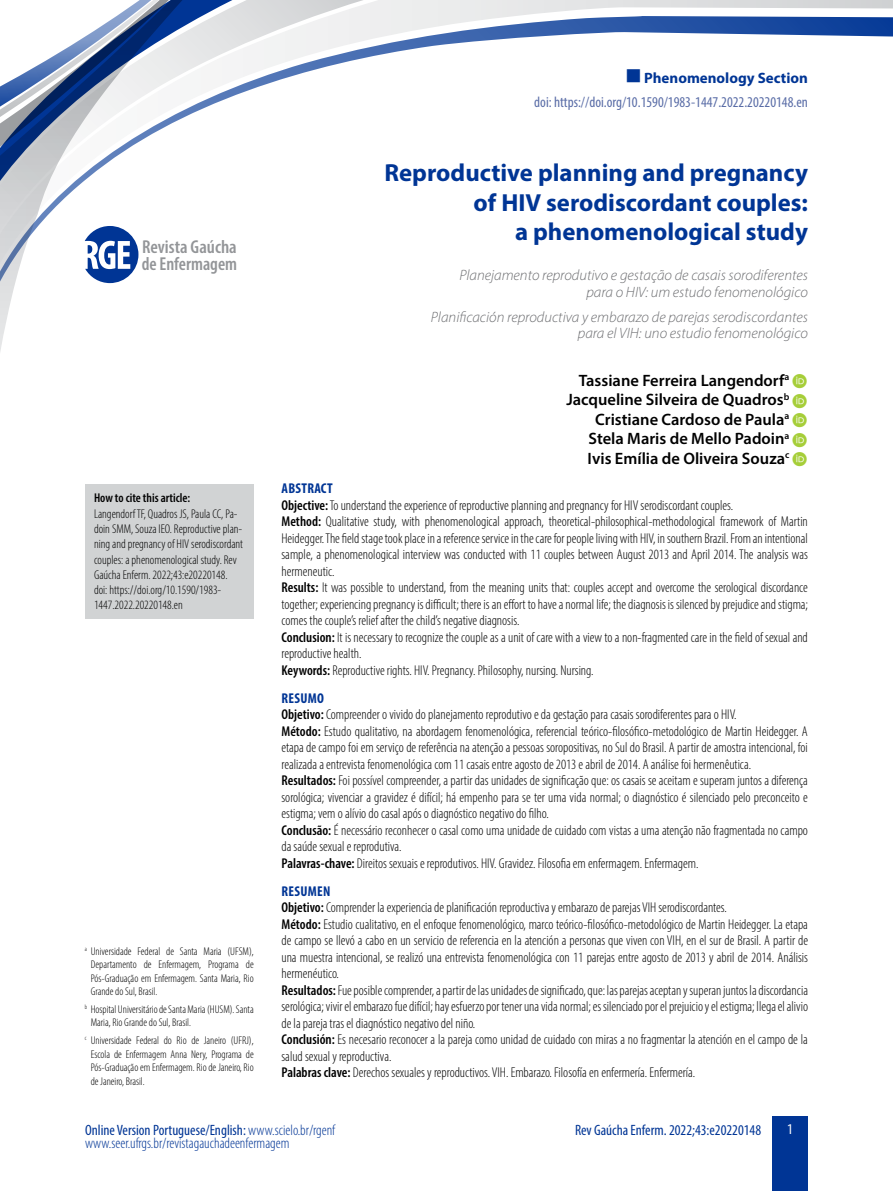
<style>
.page{position:relative;width:893px;height:1191px;background:#fff}
.page>*{position:absolute;margin:0;border:0;box-sizing:border-box;transform-origin:0 0}
.t1{font:700 24.75px/29.7px "Myriad Pro";color:#003595;text-align:right}
.t2{font:600 condensed 18.75px/16.6px "Myriad Pro";color:#939598}
.t3{font:600 16.5px/19.5px "Myriad Pro";color:#000;text-align:right}
.t4{font:italic 300 15px/16.5px "Myriad Pro";color:#6d6e71;text-align:right}
.t5{font:condensed 15px "Myriad Pro";color:#003595}
.t6{font:condensed 15px "Myriad Pro";color:#5a6da7}
.t7{font:300 condensed 15px "Myriad Pro";color:#003595}
.t8{font:700 15px "Myriad Pro";color:#003595}
.t9{font:condensed 15px "Myriad Pro";color:#fff}
.t10{font:300 condensed 14.25px/16.5px "Myriad Pro";color:#000}
.t11{font:300 condensed 12.75px/15.3px "Myriad Pro";color:#000}
.t12{font:600 condensed 12.75px "Myriad Pro";color:#000}
.t13{font:300 condensed 11.25px/13.5px "Myriad Pro";color:#000;text-align:justify}
.s1{font-weight:700;color:#003595}
.s2{font-weight:600}
.s3{font-weight:300}
</style>
<div class="page">
<svg style="left:202px;top:0;width:691px;height:109px"></svg>
<svg style="left:0;top:0;width:202px;height:352px"></svg>
<div style="left:772px;top:1116px;width:36px;height:75px;background:#003595"></div>
<svg style="left:85px;top:226px;width:53px;height:57px"></svg>
<div style="left:85px;top:484px;width:169px;height:134px;background:#d1d3d4"></div>
<svg style="left:627px;top:69px;width:13px;height:14px"></svg>
<p class="t8" style="left:644px;top:68px;width:165px">Phenomenology Section</p>
<h2 class="t2" style="left:142px;top:238px;width:97px">Revista Gaúcha de Enfermagem</h2>
<p class="t12" style="left:94px;top:490px;width:98px">How to cite this article:</p>
<p class="t11" style="left:94px;top:506px;width:150px">Langendorf TF, Quadros JS, Paula CC, Pa&shy;doin SMM, Souza IEO. Reproductive plan&shy;ning and pregnancy of HIV serodiscordant couples: a phenomenological study. Rev Gaúcha Enferm. 2022;43:e20220148. doi: https://doi.org/10.1590/1983- 1447.2022.20220148.en</p>
<p class="t13" style="left:91px;top:944px;width:165px;text-indent:-6px"><sup>a</sup> Universidade Federal de Santa Maria (UFSM), Departamento de Enfermagem, Programa de Pós-Graduação em Enfermagem. Santa Maria, Rio Grande do Sul, Brasil.</p>
<p class="t13" style="left:91px;top:1002px;width:165px;text-indent:-6px"><sup>b</sup> Hospital Universitário de Santa Maria (HUSM). Santa<br>Maria, Rio Grande do Sul, Brasil.</p>
<p class="t13" style="left:91px;top:1033px;width:165px;text-indent:-6px"><sup>c</sup> Universidade Federal do Rio de Janeiro (UFRJ), Escola de Enfermagem Anna Nery, Programa de Pós-Graduação em Enfermagem. Rio de Janeiro, Rio de Janeiro, Brasil.</p>
<p class="t6" style="left:534px;top:93px;width:275px">doi: https://doi.org/10.1590/1983-1447.2022.20220148.en</p>
<h1 class="t1" style="left:384px;top:157px;width:425px">Reproductive planning and pregnancy of HIV serodiscordant couples:<br>a phenomenological study</h1>
<p class="t4" style="left:459px;top:267px;width:350px">Planejamento reprodutivo e gestação de casais sorodiferentes para o HIV: um estudo fenomenológico</p>
<p class="t4" style="left:431px;top:308px;width:378px">Planificación reproductiva y embarazo de parejas serodiscordantes para el VIH: uno estudio fenomenológico</p>
<p class="t3" style="left:566px;top:370px;width:224px">Tassiane Ferreira Langendorf<sup>a<br></sup>Jacqueline Silveira de Quadros<sup>b<br></sup>Cristiane Cardoso de Paula<sup>a<br></sup>Stela Maris de Mello Padoin<sup>a<br></sup>Ivis Emília de Oliveira Souza<sup>c</sup></p>
<p class="t10" style="left:281px;top:480px;width:528px"><span class="s1">ABSTRACT<br></span><span class="s2">Objective:</span> To understand the experience of reproductive planning and pregnancy for HIV serodiscordant couples.<br><span class="s2">Method:</span> Qualitative study, with phenomenological approach, theoretical-philosophical-methodological framework of Martin Heidegger. The field stage took place in a reference service in the care for people living with HIV, in southern Brazil. From an intentional sample, a phenomenological interview was conducted with 11 couples between August 2013 and April 2014. The analysis was hermeneutic.<br><span class="s2">Results:</span> It was possible to understand, from the meaning units that: couples accept and overcome the serological discordance together; experiencing pregnancy is difficult; there is an effort to have a normal life; the diagnosis is silenced by prejudice and stigma; comes the couple’s relief after the child’s negative diagnosis.<br><span class="s2">Conclusion:</span> It is necessary to recognize the couple as a unit of care with a view to a non-fragmented care in the field of sexual and reproductive health.<br><span class="s2">Keywords:</span> Reproductive rights. HIV. Pregnancy. Philosophy, nursing. Nursing.</p>
<p class="t10" style="left:281px;top:689px;width:528px"><span class="s1">RESUMO<br></span><span class="s2">Objetivo:</span> Compreender o vivido do planejamento reprodutivo e da gestação para casais sorodiferentes para o HIV.<br><span class="s2">Método:</span> Estudo qualitativo, na abordagem fenomenológica, referencial teórico-filosófico-metodológico de Martin Heidegger. A etapa de campo foi em serviço de referência na atenção a pessoas soropositivas, no Sul do Brasil. A partir de amostra intencional, foi realizada a entrevista fenomenológica com 11 casais entre agosto de 2013 e abril de 2014. A análise foi hermenêutica.<br><span class="s2">Resultados:</span> Foi possível compreender, a partir das unidades de significação que: os casais se aceitam e superam juntos a diferença sorológica; vivenciar a gravidez é difícil; há empenho para se ter uma vida normal; o diagnóstico é silenciado pelo preconceito e estigma; vem o alívio do casal após o diagnóstico negativo do filho.<br><span class="s2">Conclusão:</span> É necessário reconhecer o casal como uma unidade de cuidado com vistas a uma atenção não fragmentada no campo da saúde sexual e reprodutiva.<br><span class="s2">Palavras-chave:</span> Direitos sexuais e reprodutivos. HIV. Gravidez. Filosofia em enfermagem. Enfermagem.</p>
<p class="t10" style="left:281px;top:882px;width:528px"><span class="s1">RESUMEN<br></span><span class="s2">Objetivo:</span> Comprender la experiencia de planificación reproductiva y embarazo de parejas VIH serodiscordantes.<br><span class="s2">Método:</span> Estudio cualitativo, en el enfoque fenomenológico, marco teórico-filosófico-metodológico de Martin Heidegger. La etapa de campo se llevó a cabo en un servicio de referencia en la atención a personas que viven con VIH, en el sur de Brasil. A partir de una muestra intencional, se realizó una entrevista fenomenológica con 11 parejas entre agosto de 2013 y abril de 2014. Análisis hermenéutico.<br><span class="s2">Resultados:</span> Fue posible comprender, a partir de las unidades de significado, que: las parejas aceptan y superan juntos la discordancia serológica; vivir el embarazo fue difícil; hay esfuerzo por tener una vida normal; es silenciado por el prejuicio y el estigma; llega el alivio de la pareja tras el diagnóstico negativo del niño.<br><span class="s2">Conclusión:</span> Es necesario reconocer a la pareja como unidad de cuidado con miras a no fragmentar la atención en el campo de la salud sexual y reproductiva.<br><span class="s2">Palabras clave:</span> Derechos sexuales y reproductivos. VIH. Embarazo. Filosofía en enfermería. Enfermería.</p>
<p class="t5" style="left:85px;top:1121px;width:252px">Online Version Portuguese/English: <span class="s3">www.scielo.br/rgenf</span></p>
<p class="t7" style="left:85px;top:1134px;width:206px">www.seer.ufrgs.br/revistagauchadeenfermagem</p>
<p class="t5" style="left:575px;top:1121px;width:188px">Rev Gaúcha Enferm. 2022;43:e20220148</p>
<p class="t9" style="left:787px;top:1120px;width:7px">1</p>
</div>
